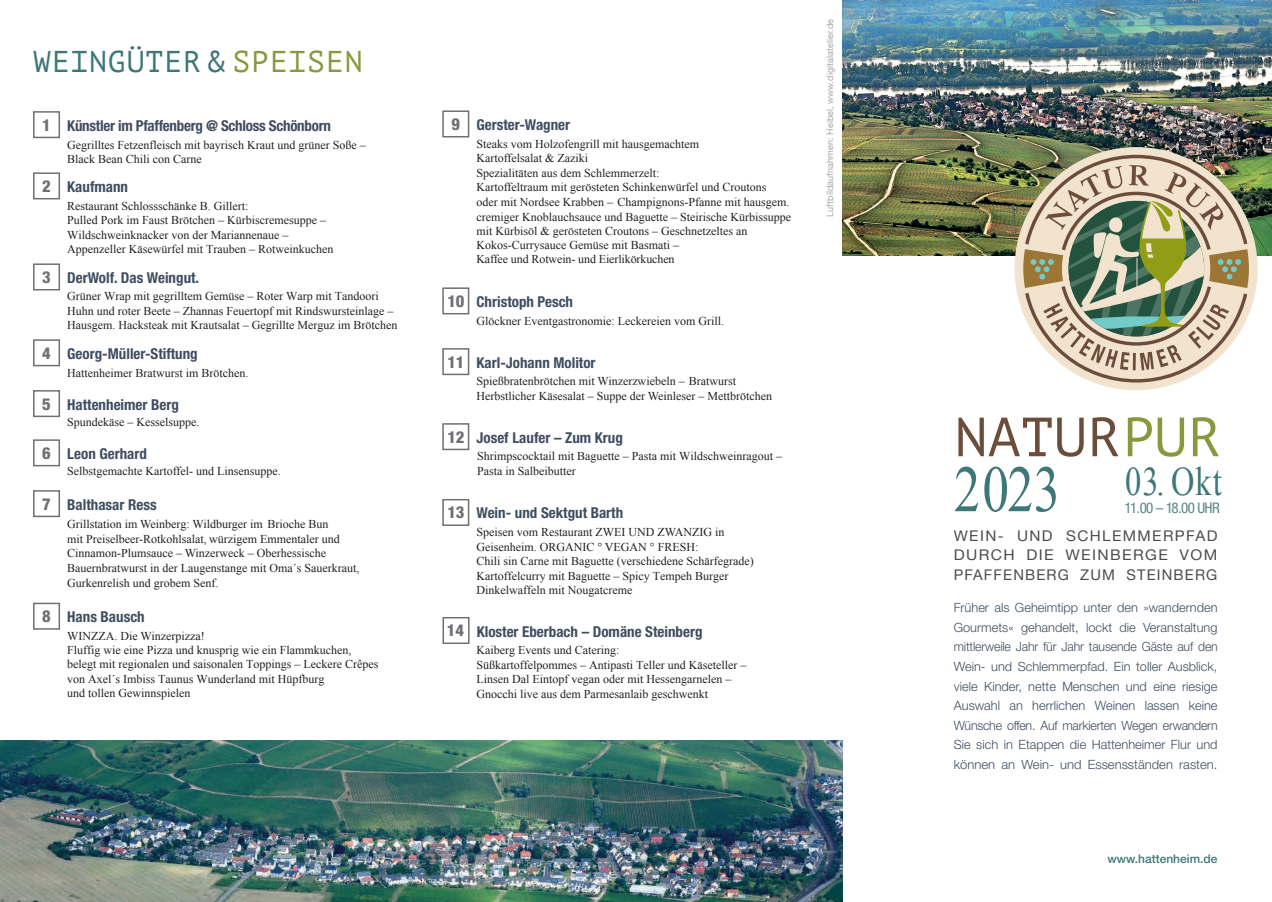
<style>
.page{position:relative;width:1272px;height:902px;background:#fff}
.page>*{position:absolute;margin:0;border:0;box-sizing:border-box;transform-origin:0 0}
.t1{font:55.05px "PT Mono";color:#6b4d3a}
.t2{font:40.5px "Times New Roman";color:#3e7778;scale:.8 1}
.t3{font:30px "PT Mono";letter-spacing:.025em;color:#3e7778}
.t4{font:800 condensed 16.5px "Helvetica Neue LT Std";color:#6f7073}
.t5{font:700 condensed 15px "Helvetica Neue LT Std";color:#3f4d61}
.t6{font:700 condensed 15px "Helvetica Neue LT Std";letter-spacing:-.02em;color:#3f4d61}
.t7{font:14.7px/19.5px "Helvetica Neue";letter-spacing:.08em;color:#4b4c4d;text-align:justify;scale:1.04 1}
.t8{font:condensed 14.7px "Helvetica Neue LT Std";letter-spacing:-.04em;color:#568888}
.t9{font:300 12.75px/19.5px "Helvetica Neue LT Std";color:#3f4d61;text-align:justify}
.t10{font:12px/14.4px "Times New Roman";color:#231f20}
.t11{font:500 12px "Helvetica Neue LT Std";color:#3e7778}
.t12{font:9px "Helvetica Neue";letter-spacing:.01em;color:#a5a6aa}
.s1{color:#88983d}
.s2{font-weight:800;font-size:16.5px;color:#6f7073}
.s3{font-size:66px}
</style>
<div class="page">
<img style="left:842px;top:0;width:429px;height:255px">
<img style="left:0;top:740px;width:842px;height:161px">
<div style="left:1014px;top:147px;width:243px;height:243px;background:#f2e3ce;border-radius:50%"></div>
<svg style="left:1022px;top:153px;width:227px;height:231px"></svg>
<div style="left:33px;top:111px;width:27px;height:27px;border:2px solid #6f7073"></div>
<div style="left:33px;top:172px;width:27px;height:27px;border:2px solid #6f7073"></div>
<div style="left:442px;top:617px;width:27px;height:27px;border:2px solid #6f7073"></div>
<div style="left:33px;top:263px;width:27px;height:27px;border:2px solid #6f7073"></div>
<div style="left:33px;top:339px;width:27px;height:27px;border:2px solid #6f7073"></div>
<div style="left:33px;top:390px;width:27px;height:27px;border:2px solid #6f7073"></div>
<div style="left:33px;top:439px;width:27px;height:27px;border:2px solid #6f7073"></div>
<div style="left:33px;top:490px;width:27px;height:27px;border:2px solid #6f7073"></div>
<div style="left:33px;top:602px;width:27px;height:27px;border:2px solid #6f7073"></div>
<div style="left:442px;top:110px;width:27px;height:27px;border:2px solid #6f7073"></div>
<div style="left:442px;top:287px;width:27px;height:27px;border:2px solid #6f7073"></div>
<div style="left:442px;top:348px;width:27px;height:27px;border:2px solid #6f7073"></div>
<div style="left:442px;top:423px;width:27px;height:27px;border:2px solid #6f7073"></div>
<div style="left:442px;top:499px;width:27px;height:27px;border:2px solid #6f7073"></div>
<h3 class="t3" style="left:33px;top:44px;width:331px">WEINGÜTER &amp; <span class="s1">SPEISEN</span></h3>
<p class="t6" style="left:42px;top:116px;width:290px"><span class="s2">1</span> Künstler im Pfaffenberg @ Schloss Schönborn</p>
<p class="t10" style="left:67px;top:137px;width:300px">Gegrilltes Fetzenfleisch mit bayrisch Kraut und grüner Soße –<br>Black Bean Chili con Carne</p>
<p class="t10" style="left:67px;top:198px;width:268px">Restaurant Schlossschänke B. Gillert:<br>Pulled Pork im Faust Brötchen – Kürbiscremesuppe – Wildschweinknacker von der Mariannenaue – Appenzeller Käsewürfel mit Trauben – Rotweinkuchen</p>
<h3 class="t4" style="left:42px;top:176px;width:10px">2</h3>
<p class="t5" style="left:67px;top:177px;width:62px">Kaufmann</p>
<p class="t5" style="left:42px;top:268px;width:158px"><span class="s2">3</span> DerWolf. Das Weingut.</p>
<p class="t10" style="left:67px;top:289px;width:332px">Grüner Wrap mit gegrilltem Gemüse – Roter Warp mit Tandoori<br>Huhn und roter Beete – Zhannas Feuertopf mit Rindswursteinlage –<br>Hausgem. Hacksteak mit Krautsalat – Gegrillte Merguz im Brötchen</p>
<p class="t5" style="left:42px;top:344px;width:157px"><span class="s2">4</span> Georg-Müller-Stiftung</p>
<p class="t10" style="left:67px;top:365px;width:183px">Hattenheimer Bratwurst im Brötchen.</p>
<p class="t5" style="left:42px;top:395px;width:138px"><span class="s2">5</span> Hattenheimer Berg</p>
<p class="t10" style="left:67px;top:414px;width:134px">Spundekäse – Kesselsuppe.</p>
<p class="t5" style="left:42px;top:444px;width:106px"><span class="s2">6</span> Leon Gerhard</p>
<p class="t10" style="left:67px;top:464px;width:215px">Selbstgemachte Kartoffel- und Linsensuppe.</p>
<p class="t5" style="left:42px;top:495px;width:116px"><span class="s2">7</span> Balthasar Ress</p>
<p class="t10" style="left:67px;top:515px;width:274px;line-height:15.8px">Grillstation im Weinberg: Wildburger im Brioche Bun mit Preiselbeer-Rotkohlsalat, würzigem Emmentaler und</p>
<p class="t10" style="left:67px;top:546px;width:294px">Cinnamon-Plumsauce – Winzerweck – Oberhessische<br>Bauernbratwurst in der Laugenstange mit Oma´s Sauerkraut,<br>Gurkenrelish und grobem Senf.</p>
<p class="t5" style="left:42px;top:607px;width:104px"><span class="s2">8</span> Hans Bausch</p>
<p class="t10" style="left:67px;top:628px;width:139px">WINZZA. Die Winzerpizza!</p>
<p class="t10" style="left:67px;top:642px;width:313px">Fluffig wie eine Pizza und knusprig wie ein Flammkuchen, belegt mit regionalen und saisonalen Toppings – Leckere Crêpes von Axel´s Imbiss Taunus Wunderland mit Hüpfburg<br>und tollen Gewinnspielen</p>
<h3 class="t4" style="left:451px;top:114px;width:10px">9</h3>
<p class="t5" style="left:476px;top:116px;width:95px">Gerster-Wagner</p>
<p class="t10" style="left:476px;top:136px;width:316px">Steaks vom Holzofengrill mit hausgemachtem<br>Kartoffelsalat &amp; Zaziki<br>Spezialitäten aus dem Schlemmerzelt:<br>Kartoffeltraum mit gerösteten Schinkenwürfel und Croutons<br>oder mit Nordsee Krabben – Champignons-Pfanne mit hausgem. cremiger Knoblauchsauce und Baguette – Steirische Kürbissuppe mit Kürbisöl &amp; gerösteten Croutons – Geschnetzeltes an Kokos-Currysauce Gemüse mit Basmati –<br>Kaffee und Rotwein- und Eierlikörkuchen</p>
<h3 class="t4" style="left:447px;top:291px;width:18px">10</h3>
<p class="t5" style="left:476px;top:292px;width:98px">Christoph Pesch</p>
<p class="t10" style="left:476px;top:313px;width:249px">Glöckner Eventgastronomie: Leckereien vom Grill.</p>
<p class="t5" style="left:447px;top:353px;width:150px"><span class="s2">11</span> Karl-Johann Molitor</p>
<p class="t10" style="left:476px;top:374px;width:297px">Spießbratenbrötchen mit Winzerzwiebeln – Bratwurst<br>Herbstlicher Käsesalat – Suppe der Weinleser – Mettbrötchen</p>
<p class="t5" style="left:447px;top:428px;width:177px"><span class="s2">12</span> Josef Laufer – Zum Krug</p>
<p class="t10" style="left:477px;top:449px;width:306px">Shrimpscocktail mit Baguette – Pasta mit Wildschweinragout –<br>Pasta in Salbeibutter</p>
<p class="t5" style="left:447px;top:504px;width:177px"><span class="s2">13</span> Wein- und Sektgut Barth</p>
<p class="t10" style="left:476px;top:524px;width:279px">Speisen vom Restaurant ZWEI UND ZWANZIG in Geisenheim. ORGANIC ° VEGAN ° FRESH:<br>Chili sin Carne mit Baguette (verschiedene Schärfegrade)<br>Kartoffelcurry mit Baguette – Spicy Tempeh Burger Dinkelwaffeln mit Nougatcreme</p>
<h3 class="t4" style="left:447px;top:620px;width:19px">14</h3>
<p class="t5" style="left:476px;top:622px;width:227px">Kloster Eberbach – Domäne Steinberg</p>
<p class="t10" style="left:476px;top:643px;width:271px">Kaiberg Events und Catering:<br>Süßkartoffelpommes – Antipasti Teller und Käseteller – Linsen Dal Eintopf vegan oder mit Hessengarnelen – Gnocchi live aus dem Parmesanlaib geschwenkt</p>
<p class="t12" style="left:823px;top:217px;width:199px;rotate:-90deg">Luftbildaufnahmen: Heibel, www.digitalatelier.de</p>
<h1 class="t1" style="left:954px;top:406px;width:267px">NATUR<span class="s1">PUR</span></h1>
<h2 class="t2" style="left:954px;top:454px;width:336px"><span class="s3">2023</span> 03. Okt</h2>
<p class="t8" style="left:1124px;top:499px;width:97px">11.00 – 18.00 UHR</p>
<p class="t7" style="left:953px;top:526px;width:255px">WEIN- UND SCHLEMMERPFAD DURCH DIE WEINBERGE VOM PFAFFENBERG ZUM STEINBERG</p>
<p class="t9" style="left:953px;top:598px;width:265px">Früher als Geheimtipp unter den »wandernden Gourmets« gehandelt, lockt die Veranstaltung mittlerweile Jahr für Jahr tausende Gäste auf den Wein- und Schlemmerpfad. Ein toller Ausblick, viele Kinder, nette Menschen und eine riesige Auswahl an herrlichen Weinen lassen keine Wünsche offen. Auf markierten Wegen erwandern Sie sich in Etappen die Hattenheimer Flur und können an Wein- und Essensständen rasten.</p>
<p class="t11" style="left:1107px;top:851px;width:112px">www.hattenheim.de</p>
</div>
